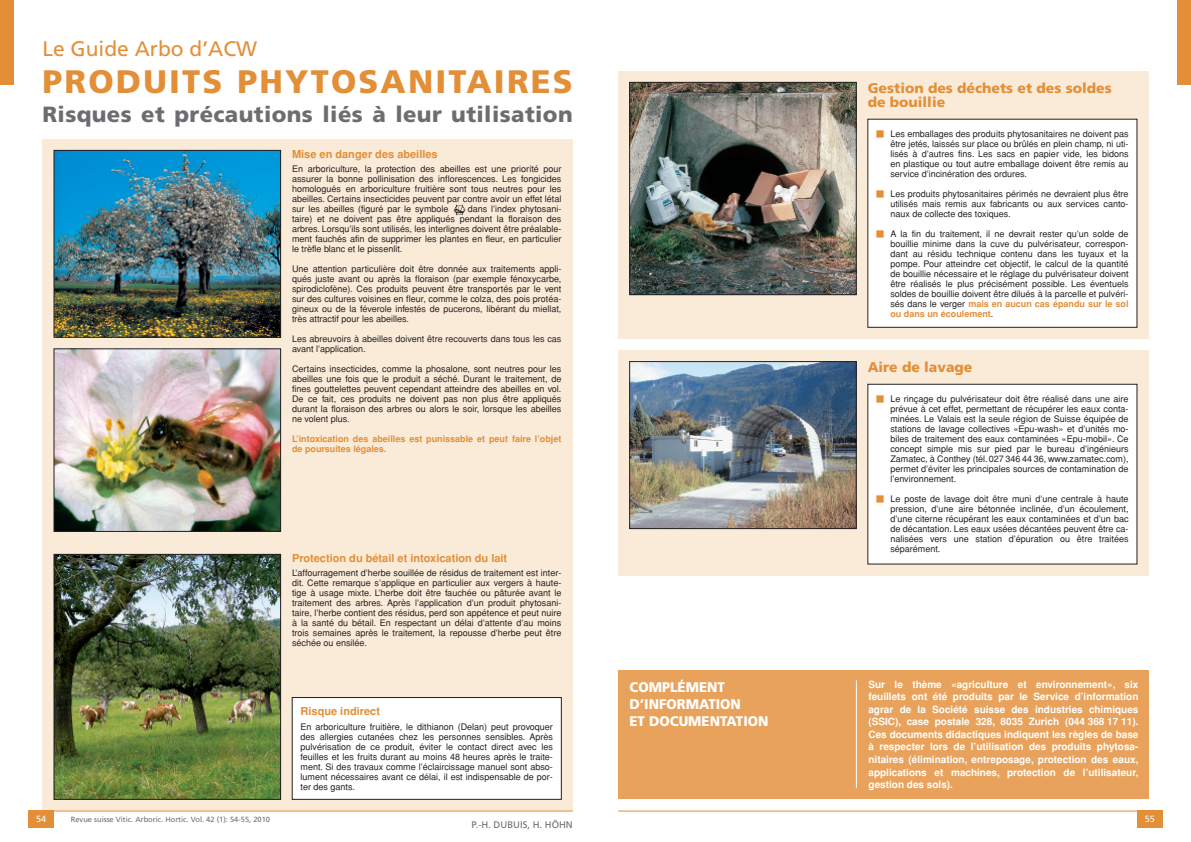
<style>
.page{position:relative;width:1191px;height:842px;background:#fff}
.page>*{position:absolute;margin:0;border:0;box-sizing:border-box;transform-origin:0 0}
.t1{font:900 32.5px "Frutiger";letter-spacing:.065em;color:#e28f37}
.t2{font:900 22px "Frutiger";letter-spacing:.02em;color:#6c6d70}
.t3{font:21px "Frutiger";color:#e28f37}
.t4{font:900 14px/14px "Frutiger";color:#e28f37}
.t5{font:900 14px/17px "Frutiger";color:#fff;scale:.95 1}
.t6{font:700 11px "Helvetica";color:#e28f37}
.t7{font:700 10px/12.6px "Helvetica";color:#fff;text-align:justify}
.t8{font:9.5px "Frutiger";color:#6c6d70}
.t9{font:9px/10px "Helvetica";color:#231f20;text-align:justify}
.t10{font:700 9px/10px "Helvetica";color:#e28f37}
.t11{font:9px "Frutiger";color:#fff}
.t12{font:7.5px "Frutiger";color:#6c6d70}
.s1{font-weight:700;color:#e28f37}
</style>
<div class="page">
<div style="left:618px;top:350px;width:530px;height:225px;background:#faebd9"></div>
<div style="left:618px;top:71px;width:530px;height:268px;background:#faebd9"></div>
<div style="left:43px;top:139px;width:530px;height:672px;background:#faebd9"></div>
<img style="left:56px;top:556px;width:223px;height:241px">
<div style="left:54px;top:554px;width:227px;height:245px;border:1px solid #231f20"></div>
<img style="left:56px;top:152px;width:223px;height:183px">
<div style="left:54px;top:150px;width:227px;height:187px;border:1px solid #231f20"></div>
<img style="left:56px;top:351px;width:223px;height:178px">
<div style="left:54px;top:349px;width:227px;height:182px;border:1px solid #231f20"></div>
<div style="left:618px;top:670px;width:530px;height:129px;background:#e8a25b"></div>
<img style="left:631px;top:363px;width:223px;height:164px">
<div style="left:629px;top:361px;width:227px;height:168px;border:1px solid #231f20"></div>
<img style="left:631px;top:84px;width:223px;height:209px">
<div style="left:629px;top:82px;width:227px;height:213px;border:1px solid #231f20"></div>
<div style="left:292px;top:697px;width:269px;height:102px;background:#fff"></div>
<div style="left:292px;top:697px;width:269px;height:102px;border:1px solid #231f20"></div>
<div style="left:868px;top:384px;width:269px;height:180px;background:#fff"></div>
<div style="left:867px;top:384px;width:270px;height:180px;border:1px solid #231f20"></div>
<div style="left:868px;top:119px;width:269px;height:208px;background:#fff"></div>
<hr style="left:856px;top:680px;width:1px;height:108px;background:#fff">
<svg style="left:453px;top:205px;width:12px;height:10px"></svg>
<div style="left:1176px;top:0;width:15px;height:85px;background:#e28f37"></div>
<div style="left:0;top:0;width:14px;height:85px;background:#e28f37"></div>
<hr style="left:43px;top:811px;width:530px;height:1px;background:#e28f37">
<div style="left:28px;top:811px;width:26px;height:17px;background:#e28f37"></div>
<hr style="left:618px;top:811px;width:530px;height:1px;background:#e28f37">
<div style="left:1137px;top:811px;width:25px;height:17px;background:#e28f37"></div>
<h3 class="t3" style="left:43px;top:40px;width:216px">Le Guide Arbo d’ACW</h3>
<h1 class="t1" style="left:43px;top:69px;width:532px">PRODUITS PHYTOSANITAIRES</h1>
<h2 class="t2" style="left:43px;top:106px;width:532px">Risques et précautions liés à leur utilisation</h2>
<p class="t6" style="left:292px;top:148px;width:147px">Mise en danger des abeilles</p>
<p class="t9" style="left:292px;top:164px;width:271px">En arboriculture, la protection des abeilles est une priorité pour assurer la bonne pollinisation des inflorescences. Les fongicides homologués en arboriculture fruitière sont tous neutres pour les abeilles. Certains insecticides peuvent par contre avoir un effet létal sur les abeilles (figuré par le symbole</p>
<p class="t9" style="left:292px;top:204px;width:271px;text-indent:176px">dans l’index phytosani&shy;taire) et ne doivent pas être appliqués pendant la floraison des arbres. Lorsqu’ils sont utilisés, les interlignes doivent être préalable&shy;ment fauchés afin de supprimer les plantes en fleur, en particulier le trèfle blanc et le pissenlit.</p>
<p class="t9" style="left:292px;top:264px;width:271px">Une attention particulière doit être donnée aux traitements appli&shy;qués juste avant ou après la floraison (par exemple fénoxycarbe, spirodiclofène). Ces produits peuvent être transportés par le vent sur des cultures voisines en fleur, comme le colza, des pois protéa&shy;gineux ou de la féverole infestés de pucerons, libérant du miellat, très attractif pour les abeilles.</p>
<p class="t9" style="left:292px;top:334px;width:271px">Les abreuvoirs à abeilles doivent être recouverts dans tous les cas avant l’application.</p>
<p class="t9" style="left:292px;top:364px;width:271px">Certains insecticides, comme la phosalone, sont neutres pour les abeilles une fois que le produit a séché. Durant le traitement, de fines gouttelettes peuvent cependant atteindre des abeilles en vol.<br>De ce fait, ces produits ne doivent pas non plus être appliqués durant la floraison des arbres ou alors le soir, lorsque les abeilles ne volent plus.</p>
<p class="t10" style="left:292px;top:434px;width:271px">L’intoxication des abeilles est punissable et peut faire l’objet de poursuites légales.</p>
<p class="t6" style="left:292px;top:552px;width:217px">Protection du bétail et intoxication du lait</p>
<p class="t9" style="left:292px;top:568px;width:271px">L’affourragement d’herbe souillée de résidus de traitement est inter&shy;dit. Cette remarque s’applique en particulier aux vergers à haute&shy;tige à usage mixte. L’herbe doit être fauchée ou pâturée avant le traitement des arbres. Après l’application d’un produit phytosani&shy;taire, l’herbe contient des résidus, perd son appétence et peut nuire à la santé du bétail. En respectant un délai d’attente d’au moins trois semaines après le traitement, la repousse d’herbe peut être séchée ou ensilée.</p>
<p class="t6" style="left:300px;top:705px;width:81px">Risque indirect</p>
<p class="t9" style="left:300px;top:721px;width:254px">En arboriculture fruitière, le dithianon (Delan) peut provoquer des allergies cutanées chez les personnes sensibles. Après pulvérisation de ce produit, éviter le contact direct avec les feuilles et les fruits durant au moins 48 heures après le traite&shy;ment. Si des travaux comme l’éclaircissage manuel sont abso&shy;lument nécessaires avant ce délai, il est indispensable de por&shy;ter des gants.</p>
<h3 class="t5" style="left:629px;top:680px;width:148px">COMPLÉMENT<br>D’INFORMATION<br>ET DOCUMENTATION</h3>
<h3 class="t4" style="left:867px;top:82px;width:245px">Gestion des déchets et des soldes de bouillie</h3>
<p class="t9" style="left:890px;top:128px;width:240px">Les emballages des produits phytosanitaires ne doivent pas être jetés, laissés sur place ou brûlés en plein champ, ni uti&shy;lisés à d’autres fins. Les sacs en papier vide, les bidons en plastique ou tout autre emballage doivent être remis au service d’incinération des ordures.</p>
<p class="t9" style="left:890px;top:188px;width:240px">Les produits phytosanitaires périmés ne devraient plus être utilisés mais remis aux fabricants ou aux services canto&shy;naux de collecte des toxiques.</p>
<p class="t9" style="left:890px;top:228px;width:240px">A la fin du traitement, il ne devrait rester qu’un solde de bouillie minime dans la cuve du pulvérisateur, correspon&shy;dant au résidu technique contenu dans les tuyaux et la pompe. Pour atteindre cet objectif, le calcul de la quantité de bouillie nécessaire et le réglage du pulvérisateur doivent être réalisés le plus précisément possible. Les éventuels soldes de bouillie doivent être dilués à la parcelle et pulvéri&shy;sés dans le verger <span class="s1">mais en aucun cas épandu sur le sol ou dans un écoulement</span>.</p>
<h3 class="t4" style="left:867px;top:361px;width:106px">Aire de lavage</h3>
<p class="t9" style="left:890px;top:394px;width:240px">Le rinçage du pulvérisateur doit être réalisé dans une aire prévue à cet effet, permettant de récupérer les eaux conta&shy;minées. Le Valais est la seule région de Suisse équipée de stations de lavage collectives «Epu-wash» et d’unités mo&shy;biles de traitement des eaux contaminées «Epu-mobil». Ce concept simple mis sur pied par le bureau d’ingénieurs Zamatec, à Conthey (tél.027 346 44 36, www.zamatec.com), permet d’éviter les principales sources de contamination de l’environnement.</p>
<p class="t9" style="left:890px;top:494px;width:240px">Le poste de lavage doit être muni d’une centrale à haute pression, d’une aire bétonnée inclinée, d’un écoulement, d’une citerne récupérant les eaux contaminées et d’un bac de décantation. Les eaux usées décantées peuvent être ca&shy;nalisées vers une station d’épuration ou être traitées séparément.</p>
<p class="t7" style="left:868px;top:678px;width:271px">Sur le thème «agriculture et environnement», six feuillets ont été produits par le Service d’information agrar de la Société suisse des industries chimiques (SSIC), case postale 328, 8035 Zurich (044 368 17 11).<br>Ces documents didactiques indiquent les règles de base à respecter lors de l’utilisation des produits phytosa&shy;nitaires (élimination, entreposage, protection des eaux, applications et machines, protection de l’utilisateur, gestion des sols).</p>
<p class="t11" style="left:36px;top:815px;width:12px">54</p>
<p class="t12" style="left:71px;top:816px;width:201px">Revue suisse Vitic. Arboric. Hortic. Vol. 42 (1): 54-55, 2010</p>
<p class="t11" style="left:1144px;top:815px;width:12px">55</p>
<p class="t8" style="left:471px;top:821px;width:103px">P.-H. DUBUIS, H. HÖHN</p>
</div>
